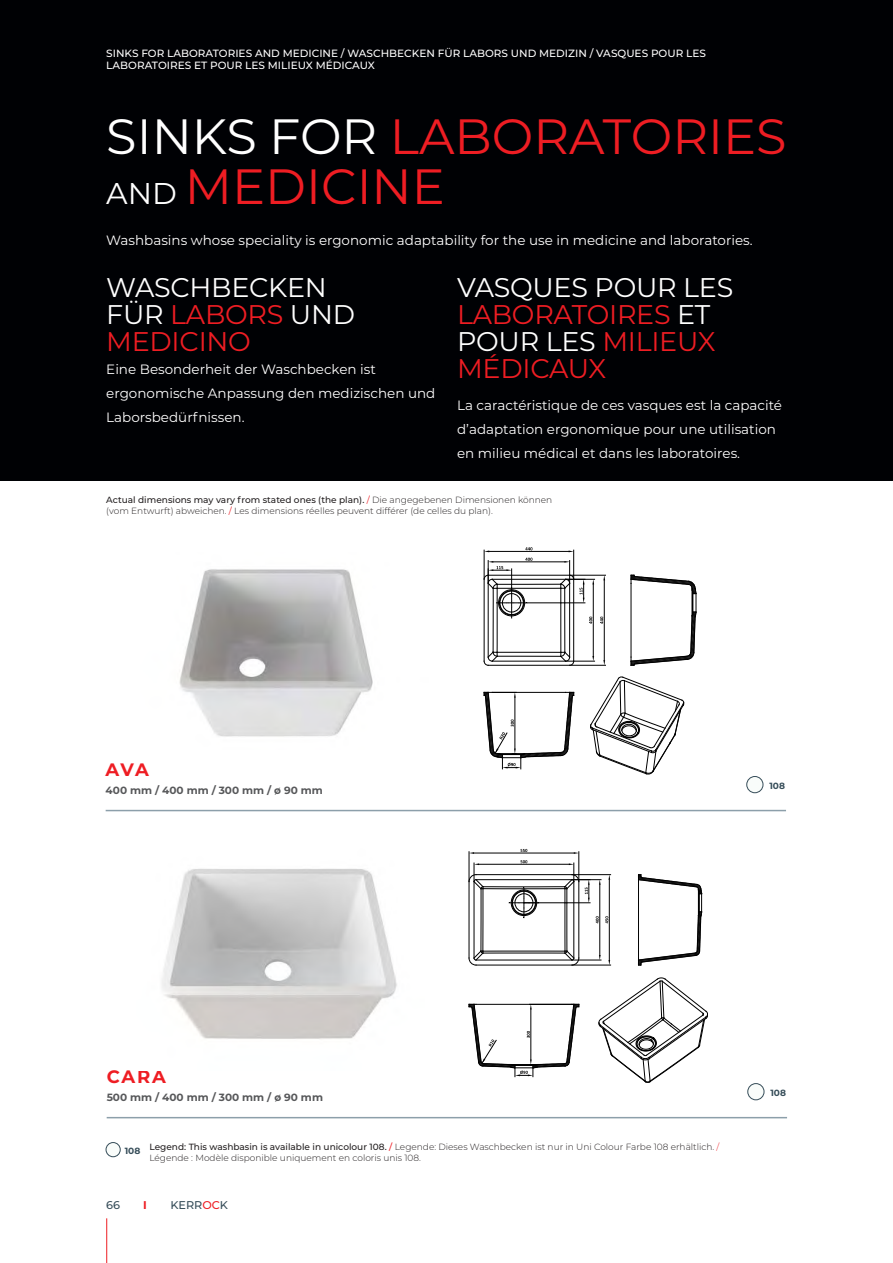
<style>
.page{position:relative;width:893px;height:1263px;background:#fff}
.page>*{position:absolute;margin:0;border:0;box-sizing:border-box;transform-origin:0 0}
.t1{font:49.5px/49.5px "Montserrat";color:#ee1d23}
.t2{font:27px/27px "Montserrat";letter-spacing:-.01em;color:#fff}
.t3{font:27px "Montserrat";letter-spacing:-.01em;color:#ee1d23}
.t4{font:700 18px "Montserrat";letter-spacing:.085em;color:#ee1d23}
.t5{font:13.5px/24px "Montserrat";color:#fff}
.t6{font:500 11.25px "Montserrat";color:#364d59}
.t7{font:700 11.25px "Montserrat";color:#ee1d23}
.t8{font:500 10.5px/12.6px "Montserrat";color:#fff}
.t9{font:700 10.5px "Montserrat";color:#57585a}
.t10{font:300 9px/10.8px "Montserrat";color:#231f20}
.t11{font:700 9px "Montserrat";color:#364d59}
.s1{color:#fff}
.s2{font-size:30px;color:#fff}
.s3{color:#ee1d23}
.s4{font-weight:500}
.s5{font-weight:400;color:#ee1d23}
.s6{font-weight:500;color:#ee1d23}
</style>
<div class="page">
<div style="left:0;top:0;width:893px;height:480px;background:#000104"></div>
<hr style="left:106px;top:1218px;width:1px;height:45px;background:#ee1d23">
<img style="left:179px;top:569px;width:194px;height:168px">
<hr style="left:106px;top:810px;width:680px;height:1px;background:#8c9faa">
<hr style="left:107px;top:1117px;width:680px;height:1px;background:#8c9faa">
<div style="left:747px;top:776px;width:16px;height:17px;background:#f9fcfa;border-radius:8px"></div>
<div style="left:746px;top:776px;width:17px;height:17px;border:1px solid #364d59;border-radius:50%"></div>
<div style="left:748px;top:1083px;width:16px;height:17px;background:#f9fcfa;border-radius:8px"></div>
<div style="left:747px;top:1083px;width:17px;height:17px;border:1px solid #364d59;border-radius:50%"></div>
<svg style="left:484px;top:547px;width:121px;height:119px"></svg>
<svg style="left:631px;top:575px;width:66px;height:91px"></svg>
<svg style="left:590px;top:677px;width:94px;height:98px"></svg>
<svg style="left:484px;top:692px;width:90px;height:77px"></svg>
<hr style="left:476px;top:965px;width:96px;height:1px;background:#000">
<hr style="left:572px;top:874px;width:39px;height:1px;background:#000">
<hr style="left:572px;top:965px;width:39px;height:1px;background:#000">
<svg style="left:638px;top:874px;width:64px;height:92px"></svg>
<svg style="left:598px;top:977px;width:110px;height:106px"></svg>
<svg style="left:469px;top:849px;width:141px;height:116px"></svg>
<svg style="left:469px;top:1004px;width:111px;height:73px"></svg>
<img style="left:162px;top:869px;width:235px;height:170px">
<div style="left:106px;top:1142px;width:14px;height:15px;background:#f9fcfa;border-radius:7px"></div>
<div style="left:106px;top:1142px;width:15px;height:15px;border:1px solid #364d59;border-radius:50%"></div>
<p class="t8" style="left:106px;top:46px;width:601px">SINKS FOR LABORATORIES AND MEDICINE / WASCHBECKEN FÜR LABORS UND MEDIZIN / VASQUES POUR LES<br>LABORATOIRES ET POUR LES MILIEUX MÉDICAUX</p>
<h1 class="t1" style="left:106px;top:110px;width:682px"><span class="s1">SINKS FOR</span> LABORATORIES<br><span class="s2">AND</span> MEDICINE</h1>
<h3 class="t5" style="left:106px;top:228px;width:648px">Washbasins whose speciality is ergonomic adaptability for the use in medicine and laboratories.</h3>
<h2 class="t2" style="left:106px;top:273px;width:250px">WASCHBECKEN<br>FÜR <span class="s3">LABORS</span> UND<br><span class="s3">MEDICINO</span></h2>
<h2 class="t2" style="left:457px;top:273px;width:278px">VASQUES POUR LES<br><span class="s3">LABORATOIRES</span> ET<br>POUR LES <span class="s3">MILIEUX</span></h2>
<h3 class="t5" style="left:106px;top:357px;width:271px">Eine Besonderheit der Waschbecken ist</h3>
<h2 class="t3" style="left:457px;top:350px;width:151px">MÉDICAUX</h2>
<h3 class="t5" style="left:106px;top:381px;width:331px">ergonomische Anpassung den medizischen und<br>Laborsbedürfnissen.</h3>
<h3 class="t5" style="left:457px;top:393px;width:326px">La caractéristique de ces vasques est la capacité d’adaptation ergonomique pour une utilisation en milieu médical et dans les laboratoires.</h3>
<p class="t10" style="left:106px;top:494px;width:447px"><span class="s4">Actual dimensions may vary from stated ones (the plan).</span> <span class="s5">/</span> Die angegebenen Dimensionen können (vom Entwurft) abweichen. <span class="s5">/</span> Les dimensions réelles peuvent différer (de celles du plan).</p>
<h3 class="t4" style="left:106px;top:757px;width:45px">AVA</h3>
<p class="t9" style="left:106px;top:783px;width:219px">400 mm / 400 mm / 300 mm / ø 90 mm</p>
<p class="t11" style="left:769px;top:779px;width:17px">108</p>
<h3 class="t4" style="left:107px;top:1064px;width:61px">CARA</h3>
<p class="t9" style="left:107px;top:1090px;width:218px">500 mm / 400 mm / 300 mm / ø 90 mm</p>
<p class="t11" style="left:125px;top:1144px;width:17px">108</p>
<p class="t10" style="left:149px;top:1141px;width:572px"><span class="s4">Legend: This washbasin is available in unicolour 108.</span> <span class="s6">/</span> Legende: Dieses Waschbecken ist nur in Uni Colour Farbe 108 erhältlich. <span class="s3">/<br></span>Légende : Modèle disponible uniquement en coloris unis 108.</p>
<p class="t6" style="left:106px;top:1197px;width:15px">66</p>
<p class="t7" style="left:143px;top:1197px;width:5px">I</p>
<p class="t6" style="left:170px;top:1197px;width:59px">KERR<span class="s3">OC</span>K</p>
<p class="t11" style="left:770px;top:1086px;width:17px">108</p>
</div>
